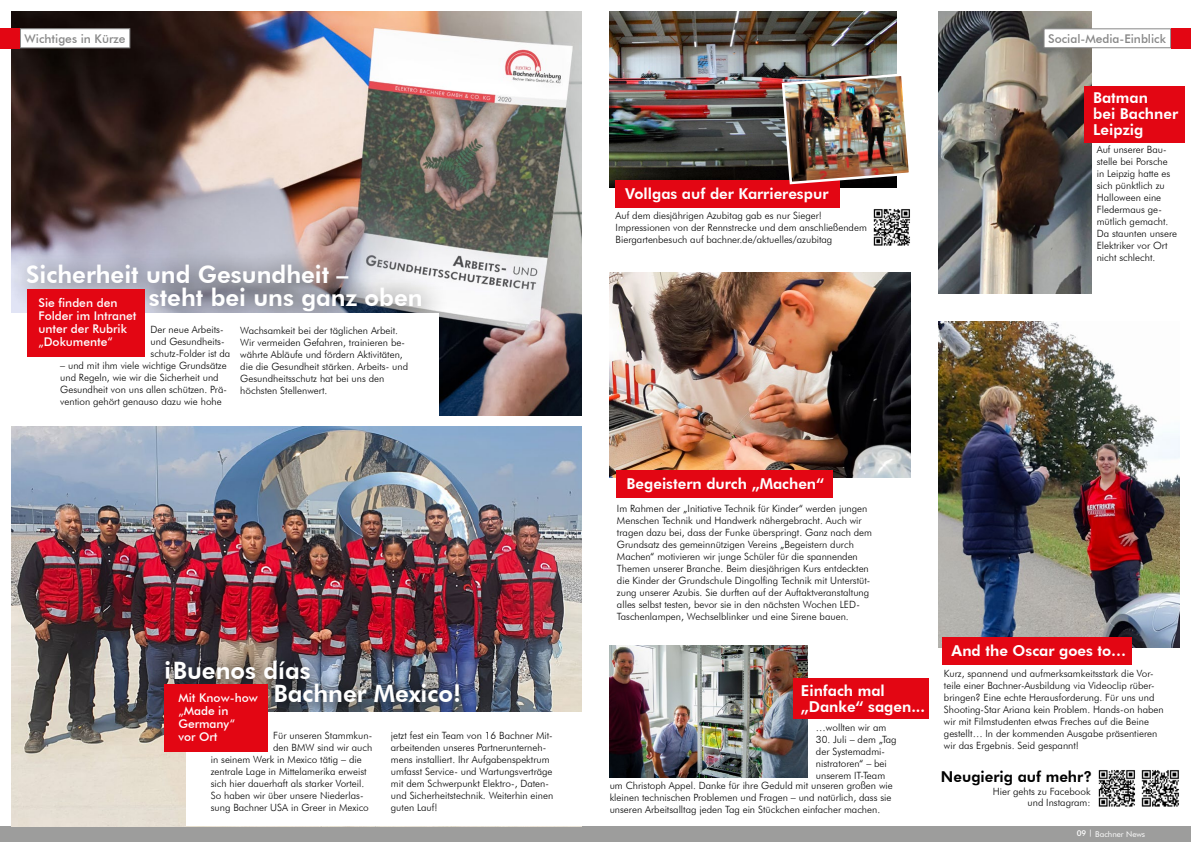
<style>
.page{position:relative;width:1191px;height:842px;background:#fff}
.page>*{position:absolute;margin:0;border:0;box-sizing:border-box;transform-origin:0 0}
.t1{font:800 24px/23px "Futura BT";color:#fff}
.t2{font:800 15px/16px "Futura BT";color:#fff}
.t3{font:800 15px "Futura BT";color:#000}
.t4{font:500 12px/13px "Futura BT";color:#fff}
.t5{font:500 12px "Futura BT";color:#878787}
.t6{font:300 10px/12px "Futura BT";color:#000}
.t7{font:8px "Futura BT";color:#fff}
.s1{font-weight:500}
</style>
<div class="page">
<div style="left:0;top:826px;width:1191px;height:16px;background:#9d9d9c"></div>
<img style="left:11px;top:11px;width:570px;height:404px">
<img style="left:11px;top:427px;width:570px;height:399px">
<img style="left:160px;top:647px;width:321px;height:77px">
<img style="left:939px;top:322px;width:240px;height:325px">
<div style="left:942px;top:637px;width:190px;height:28px;background:#e30613"></div>
<img style="left:939px;top:11px;width:152px;height:283px">
<img style="left:609px;top:646px;width:199px;height:131px">
<div style="left:793px;top:678px;width:135px;height:41px;background:#e30613"></div>
<img style="left:609px;top:11px;width:287px;height:177px">
<div style="left:615px;top:180px;width:224px;height:27px;background:#e30613"></div>
<div style="left:1043px;top:28px;width:128px;height:20px;background:#fff;border:1px solid #878787"></div>
<div style="left:1171px;top:28px;width:20px;height:20px;background:#e30613"></div>
<img style="left:780px;top:72px;width:129px;height:114px">
<img style="left:609px;top:272px;width:301px;height:205px">
<img style="left:1098px;top:770px;width:37px;height:37px">
<img style="left:1141px;top:770px;width:38px;height:37px">
<div style="left:1084px;top:86px;width:101px;height:56px;background:#e30613"></div>
<div style="left:616px;top:470px;width:217px;height:28px;background:#e30613"></div>
<img style="left:873px;top:209px;width:37px;height:37px">
<div style="left:8px;top:245px;width:441px;height:94px;background:#000;opacity:.91"></div>
<div style="left:20px;top:28px;width:110px;height:20px;background:#fff;border:1px solid #878787"></div>
<div style="left:0;top:28px;width:20px;height:20px;background:#e30613"></div>
<div style="left:11px;top:313px;width:428px;height:104px;background:#fff"></div>
<div style="left:27px;top:289px;width:118px;height:68px;background:#e30613"></div>
<div style="left:186px;top:712px;width:403px;height:114px;background:#fff"></div>
<div style="left:165px;top:684px;width:103px;height:68px;background:#e30613"></div>
<p class="t5" style="left:25px;top:31px;width:102px">Wichtiges in Kürze</p>
<h1 class="t1" style="left:149px;top:263px;width:275px;text-indent:-123px">Sicherheit und Gesundheit –<br>steht bei uns ganz oben</h1>
<p class="t4" style="left:38px;top:297px;width:100px">Sie finden den<br>Folder im Intranet unter der Rubrik „Dokumente“</p>
<p class="t6" style="left:151px;top:324px;width:81px">Der neue Arbeits&shy;und Gesundheits&shy;schutz-Folder ist da</p>
<p class="t6" style="left:60px;top:360px;width:168px">– und mit ihm viele wichtige Grundsätze und Regeln, wie wir die Sicherheit und Gesundheit von uns allen schützen. Prä&shy;vention gehört genauso dazu wie hohe</p>
<p class="t6" style="left:240px;top:325px;width:169px">Wachsamkeit bei der täglichen Arbeit.<br>Wir vermeiden Gefahren, trainieren be&shy;währte Abläufe und fördern Aktivitäten, die die Gesundheit stärken. Arbeits- und Gesundheitsschutz hat bei uns den höchsten Stellenwert.</p>
<h1 class="t1" style="left:273px;top:659px;width:189px;text-indent:-101px">Buenos días<br>Bachner Mexico!</h1>
<h1 class="t1" style="left:172px;top:682px;width:10px;rotate:-180deg">!</h1>
<p class="t4" style="left:178px;top:691px;width:81px">Mit Know-how „Made in<br>Germany“<br>vor Ort</p>
<p class="t6" style="left:391px;top:730px;width:164px">jetzt fest ein Team von 16 Bachner Mit&shy;arbeitenden unseres Partnerunterneh&shy;mens installiert. Ihr Aufgabenspektrum umfasst Service- und Wartungsverträge mit dem Schwerpunkt Elektro-, Daten&shy;und Sicherheitstechnik. Weiterhin einen guten Lauf!</p>
<p class="t6" style="left:273px;top:730px;width:100px">Für unseren Stammkun-</p>
<p class="t6" style="left:273px;top:742px;width:101px">den BMW sind wir auch</p>
<p class="t6" style="left:211px;top:753px;width:152px">in seinem Werk in Mexico tätig – die</p>
<p class="t6" style="left:211px;top:765px;width:157px">zentrale Lage in Mittelamerika erweist</p>
<p class="t6" style="left:211px;top:777px;width:155px">sich hier dauerhaft als starker Vorteil.</p>
<p class="t6" style="left:211px;top:789px;width:154px">So haben wir über unsere Niederlas-</p>
<p class="t6" style="left:211px;top:801px;width:160px">sung Bachner USA in Greer in Mexico</p>
<h2 class="t2" style="left:625px;top:185px;width:205px">Vollgas auf der Karrierespur</h2>
<p class="t6" style="left:615px;top:209px;width:253px">Auf dem diesjährigen Azubitag gab es nur Sieger!<br>Impressionen von der Rennstrecke und dem anschließendem<br>Biergartenbesuch auf bachner.de/aktuelles/azubitag</p>
<h2 class="t2" style="left:626px;top:475px;width:199px">Begeistern durch „Machen“</h2>
<p class="t6" style="left:617px;top:502px;width:257px">Im Rahmen der „Initiative Technik für Kinder“ werden jungen Menschen Technik und Handwerk nähergebracht. Auch wir tragen dazu bei, dass der Funke überspringt. Ganz nach dem Grundsatz des gemeinnützigen Vereins „Begeistern durch Machen“ motivieren wir junge Schüler für die spannenden Themen unserer Branche. Beim diesjährigen Kurs entdeckten die Kinder der Grundschule Dingolfing Technik mit Unterstüt&shy;zung unserer Azubis. Sie durften auf der Auftaktveranstaltung alles selbst testen, bevor sie in den nächsten Wochen LED-Taschenlampen, Wechselblinker und eine Sirene bauen.</p>
<p class="t5" style="left:1048px;top:31px;width:119px">Social-Media-Einblick</p>
<h2 class="t2" style="left:1093px;top:89px;width:86px">Batman<br>bei Bachner<br>Leipzig</h2>
<p class="t6" style="left:1096px;top:144px;width:82px">Auf unserer Bau&shy;stelle bei Porsche in Leipzig hatte es sich pünktlich zu<br>Halloween eine<br>Fledermaus ge&shy;mütlich gemacht.<br>Da staunten unsere<br>Elektriker vor Ort nicht schlecht.</p>
<h2 class="t2" style="left:951px;top:642px;width:176px">And the Oscar goes to…</h2>
<p class="t6" style="left:944px;top:667px;width:221px">Kurz, spannend und aufmerksamkeitsstark die Vor&shy;teile einer Bachner-Ausbildung via Videoclip rüber&shy;bringen? Eine echte Herausforderung. Für uns und Shooting-Star Ariana kein Problem. Hands-on haben wir mit Filmstudenten etwas Freches auf die Beine gestellt… In der kommenden Ausgabe präsentieren wir das Ergebnis. Seid gespannt!</p>
<h2 class="t2" style="left:801px;top:683px;width:126px">Einfach mal „Danke“ sagen...</h2>
<p class="t6" style="left:816px;top:721px;width:72px">…wollten wir am</p>
<p class="t6" style="left:816px;top:733px;width:82px">30. Juli – dem „Tag der Systemadmi&shy;nistratoren“ – bei unserem IT-Team</p>
<p class="t6" style="left:609px;top:780px;width:285px">um Christoph Appel. Danke für ihre Geduld mit unseren großen wie kleinen technischen Problemen und Fragen – und natürlich, dass sie unseren Arbeitsalltag jeden Tag ein Stückchen einfacher machen.</p>
<p class="t6" style="left:992px;top:786px;width:99px;line-height:11px;text-align:right">Hier gehts zu Facebook und Instagram:</p>
<h2 class="t3" style="left:941px;top:767px;width:153px">Neugierig auf mehr?</h2>
<p class="t7" style="left:1076px;top:829px;width:70px"><span class="s1">09</span> <sup>|</sup> Bachner News</p>
</div>
